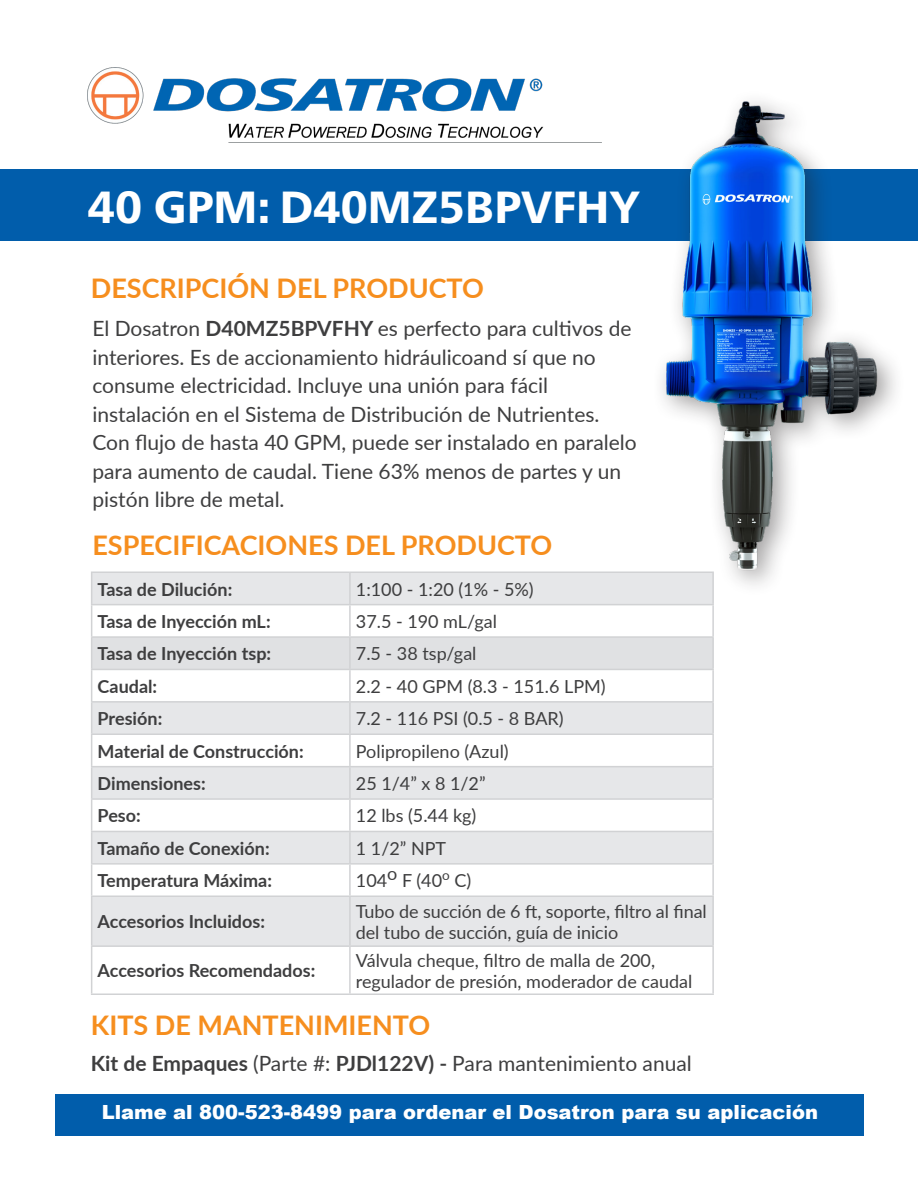
<style>
.page{position:relative;width:918px;height:1188px;background:#fff}
.page>*{position:absolute;margin:0;border:0;box-sizing:border-box;transform-origin:0 0}
.t1{font:800 45px "Frutiger Neue LT Pro";color:#fff}
.t2{font:700 27px "Lato";color:#f68e1e}
.t3{font:21px/28.5px "Lato";color:#3e3e3f}
.t4{font:900 19.5px "Arial";color:#fff}
.t5{font:18px/21px "Lato";color:#3e3e3f}
.t6{font:700 18px "Lato";color:#3e3e3f}
.s1{font-weight:700}
</style>
<div class="page">
<div style="left:0;top:170px;width:918px;height:71px;background:#015dab"></div>
<div style="left:56px;top:1094px;width:808px;height:42px;background:#015dab"></div>
<img style="left:88px;top:67px;width:514px;height:76px">
<svg style="left:92px;top:573px;width:620px;height:372px;fill:#e6e7e9"></svg>
<div style="left:92px;top:638px;width:620px;height:31px;background:#e0e1e3"></div>
<hr style="left:91px;top:572px;width:259px;height:1px;background:#d1d2d4">
<hr style="left:91px;top:573px;width:1px;height:31px;background:#d1d2d4">
<hr style="left:350px;top:572px;width:364px;height:1px;background:#d1d2d4">
<hr style="left:349px;top:573px;width:2px;height:31px;background:#d1d2d4">
<hr style="left:712px;top:573px;width:2px;height:31px;background:#d1d2d4">
<hr style="left:91px;top:604px;width:259px;height:1px;background:#d1d2d4">
<hr style="left:91px;top:605px;width:1px;height:31px;background:#d1d2d4">
<hr style="left:350px;top:604px;width:364px;height:1px;background:#d1d2d4">
<hr style="left:349px;top:605px;width:2px;height:31px;background:#d1d2d4">
<hr style="left:712px;top:605px;width:2px;height:31px;background:#d1d2d4">
<hr style="left:91px;top:636px;width:259px;height:2px;background:#d1d2d4">
<hr style="left:91px;top:638px;width:1px;height:31px;background:#d1d2d4">
<hr style="left:350px;top:636px;width:364px;height:2px;background:#d1d2d4">
<hr style="left:349px;top:638px;width:2px;height:31px;background:#d1d2d4">
<hr style="left:712px;top:638px;width:2px;height:31px;background:#d1d2d4">
<hr style="left:91px;top:669px;width:259px;height:1px;background:#d1d2d4">
<hr style="left:91px;top:670px;width:1px;height:31px;background:#d1d2d4">
<hr style="left:350px;top:669px;width:364px;height:1px;background:#d1d2d4">
<hr style="left:349px;top:670px;width:2px;height:31px;background:#d1d2d4">
<hr style="left:712px;top:670px;width:2px;height:31px;background:#d1d2d4">
<hr style="left:91px;top:701px;width:259px;height:2px;background:#d1d2d4">
<hr style="left:91px;top:703px;width:1px;height:31px;background:#d1d2d4">
<hr style="left:350px;top:701px;width:364px;height:2px;background:#d1d2d4">
<hr style="left:349px;top:703px;width:2px;height:31px;background:#d1d2d4">
<hr style="left:712px;top:703px;width:2px;height:31px;background:#d1d2d4">
<hr style="left:91px;top:734px;width:259px;height:1px;background:#d1d2d4">
<hr style="left:91px;top:735px;width:1px;height:31px;background:#d1d2d4">
<hr style="left:350px;top:734px;width:364px;height:1px;background:#d1d2d4">
<hr style="left:349px;top:735px;width:2px;height:31px;background:#d1d2d4">
<hr style="left:712px;top:735px;width:2px;height:31px;background:#d1d2d4">
<hr style="left:91px;top:766px;width:259px;height:1px;background:#d1d2d4">
<hr style="left:91px;top:767px;width:1px;height:31px;background:#d1d2d4">
<hr style="left:350px;top:766px;width:364px;height:1px;background:#d1d2d4">
<hr style="left:349px;top:767px;width:2px;height:31px;background:#d1d2d4">
<hr style="left:712px;top:767px;width:2px;height:31px;background:#d1d2d4">
<hr style="left:91px;top:798px;width:259px;height:2px;background:#d1d2d4">
<hr style="left:91px;top:800px;width:1px;height:31px;background:#d1d2d4">
<hr style="left:350px;top:798px;width:364px;height:2px;background:#d1d2d4">
<hr style="left:349px;top:800px;width:2px;height:31px;background:#d1d2d4">
<hr style="left:712px;top:800px;width:2px;height:31px;background:#d1d2d4">
<hr style="left:91px;top:831px;width:259px;height:1px;background:#d1d2d4">
<hr style="left:91px;top:832px;width:1px;height:31px;background:#d1d2d4">
<hr style="left:350px;top:831px;width:364px;height:1px;background:#d1d2d4">
<hr style="left:349px;top:832px;width:2px;height:31px;background:#d1d2d4">
<hr style="left:712px;top:832px;width:2px;height:31px;background:#d1d2d4">
<hr style="left:91px;top:863px;width:259px;height:2px;background:#d1d2d4">
<hr style="left:91px;top:865px;width:1px;height:31px;background:#d1d2d4">
<hr style="left:350px;top:863px;width:364px;height:2px;background:#d1d2d4">
<hr style="left:349px;top:865px;width:2px;height:31px;background:#d1d2d4">
<hr style="left:712px;top:865px;width:2px;height:31px;background:#d1d2d4">
<hr style="left:91px;top:896px;width:259px;height:1px;background:#d1d2d4">
<hr style="left:91px;top:897px;width:1px;height:48px;background:#d1d2d4">
<hr style="left:350px;top:896px;width:364px;height:1px;background:#d1d2d4">
<hr style="left:349px;top:897px;width:2px;height:48px;background:#d1d2d4">
<hr style="left:712px;top:897px;width:2px;height:48px;background:#d1d2d4">
<hr style="left:91px;top:945px;width:259px;height:2px;background:#d1d2d4">
<hr style="left:91px;top:947px;width:1px;height:46px;background:#d1d2d4">
<hr style="left:350px;top:945px;width:364px;height:2px;background:#d1d2d4">
<hr style="left:349px;top:947px;width:2px;height:46px;background:#d1d2d4">
<hr style="left:712px;top:947px;width:2px;height:46px;background:#d1d2d4">
<hr style="left:91px;top:993px;width:259px;height:2px;background:#d1d2d4">
<hr style="left:350px;top:993px;width:364px;height:2px;background:#d1d2d4">
<div style="left:652px;top:88px;width:253px;height:509px;background:#231f20;opacity:.43"></div>
<img style="left:663px;top:89px;width:223px;height:485px">
<p class="t1" style="left:88px;top:181px;width:554px">40 GPM: D40MZ5BPVFHY</p>
<p class="t2" style="left:91px;top:268px;width:395px">DESCRIPCIÓN DEL PRODUCTO</p>
<p class="t3" style="left:92px;top:313px;width:541px">El Dosatron <span class="s1">D40MZ5BPVFHY</span> es perfecto para cultivos de</p>
<p class="t3" style="left:92px;top:342px;width:505px">interiores. Es de accionamiento hidráulicoand sí que no</p>
<p class="t3" style="left:92px;top:370px;width:457px">consume electricidad. Incluye una unión para fácil</p>
<p class="t3" style="left:92px;top:399px;width:509px">instalación en el Sistema de Distribución de Nutrientes.</p>
<p class="t3" style="left:92px;top:427px;width:546px">Con flujo de hasta 40 GPM, puede ser instalado en paralelo para aumento de caudal. Tiene 63% menos de partes y un pistón libre de metal.</p>
<p class="t2" style="left:92px;top:526px;width:461px">ESPECIFICACIONES DEL PRODUCTO</p>
<p class="t6" style="left:98px;top:576px;width:136px">Tasa de Dilución:</p>
<p class="t5" style="left:356px;top:578px;width:179px">1:100 - 1:20 (1% - 5%)</p>
<p class="t6" style="left:98px;top:608px;width:174px">Tasa de Inyección mL:</p>
<p class="t5" style="left:356px;top:610px;width:143px">37.5 - 190 mL/gal</p>
<p class="t6" style="left:98px;top:641px;width:175px">Tasa de Inyección tsp:</p>
<p class="t5" style="left:356px;top:643px;width:122px">7.5 - 38 tsp/gal</p>
<p class="t6" style="left:98px;top:673px;width:61px">Caudal:</p>
<p class="t5" style="left:356px;top:675px;width:251px">2.2 - 40 GPM (8.3 - 151.6 LPM)</p>
<p class="t6" style="left:98px;top:705px;width:66px">Presión:</p>
<p class="t5" style="left:356px;top:707px;width:209px">7.2 - 116 PSI (0.5 - 8 BAR)</p>
<p class="t6" style="left:98px;top:738px;width:208px">Material de Construcción:</p>
<p class="t5" style="left:356px;top:740px;width:154px">Polipropileno (Azul)</p>
<p class="t6" style="left:98px;top:770px;width:110px">Dimensiones:</p>
<p class="t5" style="left:356px;top:772px;width:131px">25 1/4” x 8 1/2”</p>
<p class="t6" style="left:98px;top:803px;width:45px">Peso:</p>
<p class="t5" style="left:356px;top:805px;width:122px">12 lbs (5.44 kg)</p>
<p class="t6" style="left:98px;top:835px;width:173px">Tamaño de Conexión:</p>
<p class="t5" style="left:356px;top:837px;width:92px">1 1/2” NPT</p>
<p class="t6" style="left:98px;top:867px;width:176px">Temperatura Máxima:</p>
<p class="t5" style="left:356px;top:869px;width:117px">104o F (40<sup>o</sup> C)</p>
<p class="t6" style="left:98px;top:909px;width:169px">Accesorios Incluidos:</p>
<p class="t5" style="left:356px;top:900px;width:352px">Tubo de succión de 6 ft, soporte, filtro al final del tubo de succión, guía de inicio</p>
<p class="t6" style="left:98px;top:958px;width:219px">Accesorios Recomendados:</p>
<p class="t5" style="left:356px;top:949px;width:301px">Válvula cheque, filtro de malla de 200,</p>
<p class="t5" style="left:356px;top:970px;width:338px">regulador de presión, moderador de caudal</p>
<p class="t2" style="left:91px;top:1005px;width:341px">KITS DE MANTENIMIENTO</p>
<p class="t3" style="left:91px;top:1048px;width:602px"><span class="s1">Kit de Empaques</span> (Parte #: <span class="s1">PJDl122V) -</span> Para mantenimiento anual</p>
<p class="t4" style="left:102px;top:1098px;width:718px">Llame al 800-523-8499 para ordenar el Dosatron para su aplicación</p>
</div>
